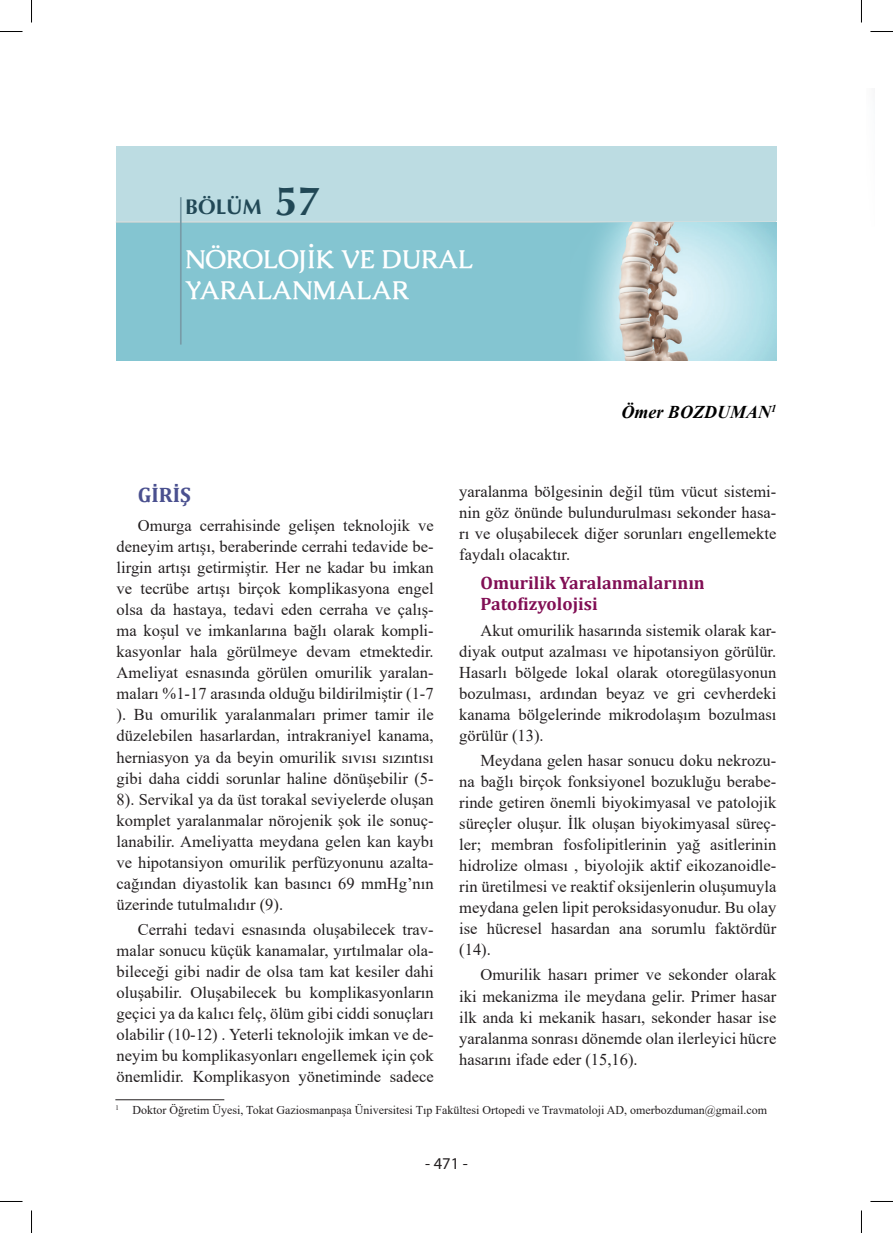
<style>
.page{position:relative;width:893px;height:1233px;background:#fff}
.page>*{position:absolute;margin:0;border:0;box-sizing:border-box;transform-origin:0 0}
.t1{font:700 41.1px "Optima LT";color:#214856}
.t2{font:700 25.5px/30.6px "Caudex";color:#fff}
.t3{font:700 21.15px "Optima LT";color:#214856}
.t4{font:700 21px "Cambria";color:#4a508f}
.t5{font:700 18px/21px "Cambria";color:#810e54}
.t6{font:italic 700 18px "Times New Roman";color:#000001}
.t7{font:16.5px/21px "Times New Roman";color:#231f20;text-align:justify}
.t8{font:16.5px "Myriad Pro";color:#231f20}
.t9{font:12px "Times New Roman";color:#231f20}
</style>
<div class="page">
<hr style="left:115px;top:1099px;width:109px;height:1px;background:#231f20">
<div style="left:116px;top:146px;width:660px;height:75px;background:#bcdce2"></div>
<div style="left:116px;top:222px;width:657px;height:138px;background:#84c5d1"></div>
<hr style="left:116px;top:221px;width:660px;height:2px;background:#bbd1d3">
<hr style="left:180px;top:197px;width:1px;height:147px;background:#789ba7">
<img style="left:586px;top:223px;width:190px;height:137px">
<svg style="left:0;top:31px;width:22px;height:1px"></svg>
<svg style="left:870px;top:31px;width:22px;height:1px"></svg>
<svg style="left:0;top:1201px;width:22px;height:1px"></svg>
<svg style="left:870px;top:1201px;width:22px;height:1px"></svg>
<svg style="left:31px;top:0;width:1px;height:23px"></svg>
<svg style="left:31px;top:1210px;width:1px;height:22px"></svg>
<p class="t3" style="left:185px;top:194px;width:78px">BÖLÜM</p>
<h1 class="t1" style="left:275px;top:176px;width:47px">57</h1>
<h2 class="t2" style="left:185px;top:244px;width:290px">NÖROLOJİK VE DURAL<br>YARALANMALAR</h2>
<p class="t6" style="left:621px;top:399px;width:156px">Ömer BOZDUMAN<sup>1</sup></p>
<p class="t4" style="left:138px;top:480px;width:54px">GIRIŞ</p>
<p class="t7" style="left:117px;top:514px;width:318px;text-indent:21px">Omurga cerrahisinde gelişen teknolojik ve deneyim artışı, beraberinde cerrahi tedavide be&shy;lirgin artışı getirmiştir. Her ne kadar bu imkan ve tecrübe artışı birçok komplikasyona engel olsa da hastaya, tedavi eden cerraha ve çalış&shy;ma koşul ve imkanlarına bağlı olarak kompli&shy;kasyonlar hala görülmeye devam etmektedir.<br>Ameliyat esnasında görülen omurilik yaralan&shy;maları %1-17 arasında olduğu bildirilmiştir (1-7 ). Bu omurilik yaralanmaları primer tamir ile düzelebilen hasarlardan, intrakraniyel kanama, herniasyon ya da beyin omurilik sıvısı sızıntısı gibi daha ciddi sorunlar haline dönüşebilir (5- 8). Servikal ya da üst torakal seviyelerde oluşan komplet yaralanmalar nörojenik şok ile sonuç&shy;lanabilir. Ameliyatta meydana gelen kan kaybı ve hipotansiyon omurilik perfüzyonunu azalta&shy;cağından diyastolik kan basıncı 69 mmHg’nın üzerinde tutulmalıdır (9).</p>
<p class="t7" style="left:117px;top:918px;width:318px;text-indent:21px">Cerrahi tedavi esnasında oluşabilecek trav&shy;malar sonucu küçük kanamalar, yırtılmalar ola&shy;bileceği gibi nadir de olsa tam kat kesiler dahi oluşabilir. Oluşabilecek bu komplikasyonların geçici ya da kalıcı felç, ölüm gibi ciddi sonuçları olabilir (10-12) . Yeterli teknolojik imkan ve de&shy;neyim bu komplikasyonları engellemek için çok önemlidir. Komplikasyon yönetiminde sadece</p>
<p class="t7" style="left:459px;top:480px;width:318px">yaralanma bölgesinin değil tüm vücut sistemi&shy;nin göz önünde bulundurulması sekonder hasa&shy;rı ve oluşabilecek diğer sorunları engellemekte faydalı olacaktır.</p>
<p class="t5" style="left:480px;top:572px;width:226px">Omurilik Yaralanmalarının<br>Patofizyolojisi</p>
<p class="t7" style="left:459px;top:619px;width:318px;text-indent:21px">Akut omurilik hasarında sistemik olarak kar&shy;diyak output azalması ve hipotansiyon görülür.<br>Hasarlı bölgede lokal olarak otoregülasyonun bozulması, ardından beyaz ve gri cevherdeki kanama bölgelerinde mikrodolaşım bozulması görülür (13).</p>
<p class="t7" style="left:459px;top:749px;width:318px;text-indent:21px">Meydana gelen hasar sonucu doku nekrozu&shy;na bağlı birçok fonksiyonel bozukluğu berabe&shy;rinde getiren önemli biyokimyasal ve patolojik süreçler oluşur. İlk oluşan biyokimyasal süreç&shy;ler; membran fosfolipitlerinin yağ asitlerinin hidrolize olması , biyolojik aktif eikozanoidle&shy;rin üretilmesi ve reaktif oksijenlerin oluşumuyla meydana gelen lipit peroksidasyonudur. Bu olay ise hücresel hasardan ana sorumlu faktördür (14).</p>
<p class="t7" style="left:459px;top:963px;width:318px;text-indent:21px">Omurilik hasarı primer ve sekonder olarak iki mekanizma ile meydana gelir. Primer hasar ilk anda ki mekanik hasarı, sekonder hasar ise yaralanma sonrası dönemde olan ilerleyici hücre hasarını ifade eder (15,16).</p>
<p class="t9" style="left:115px;top:1101px;width:653px"><sup>1</sup> Doktor Öğretim Üyesi, Tokat Gaziosmanpaşa Üniversitesi Tıp Fakültesi Ortopedi ve Travmatoloji AD, omerbozduman@gmail.com</p>
<p class="t8" style="left:425px;top:1152px;width:44px">- 471 -</p>
</div>
